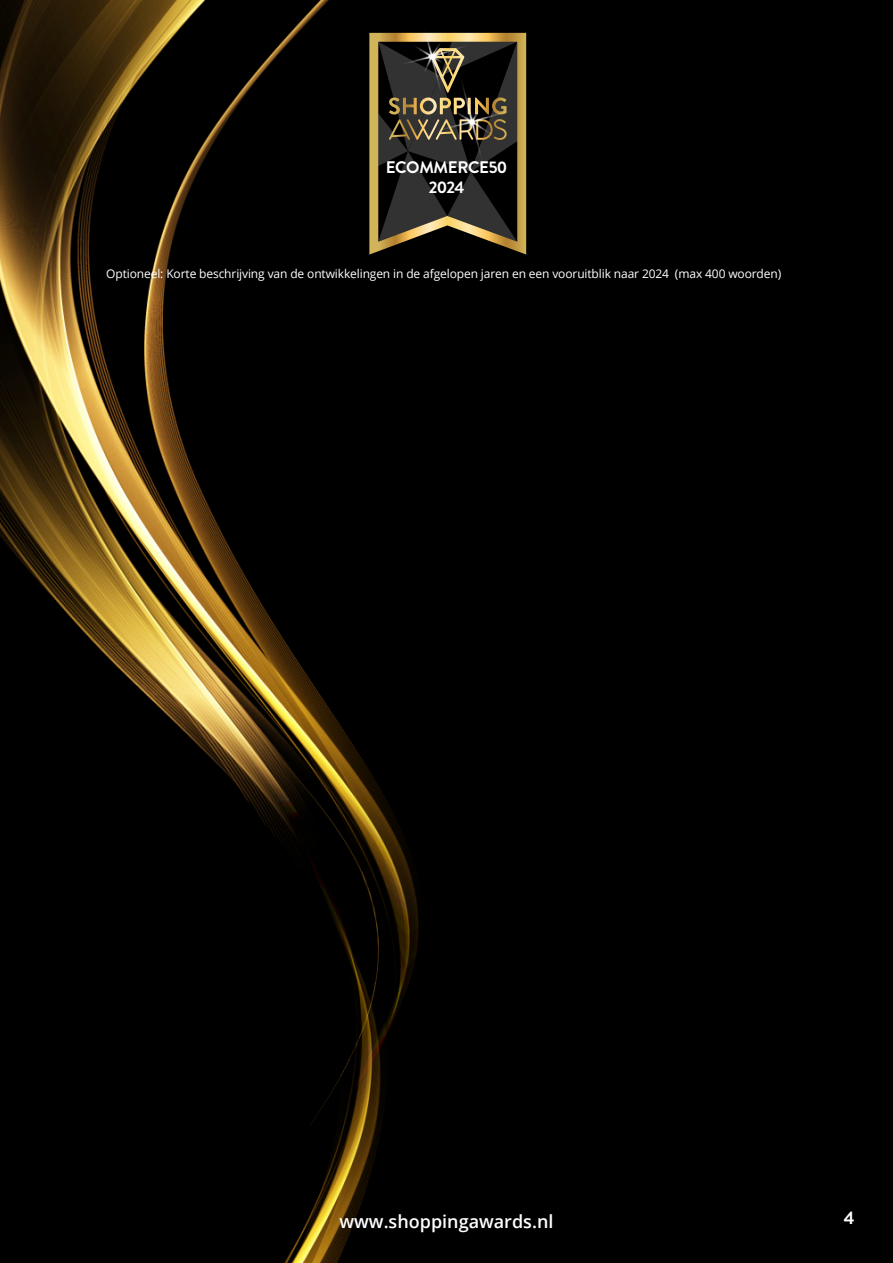
<style>
.page{position:relative;width:893px;height:1263px;background:#000}
.page>*{position:absolute;margin:0;border:0;box-sizing:border-box;transform-origin:0 0}
.t1{font:600 18px "Open Sans";color:#fff}
.t2{font:700 18px "Brandon Grotesque";color:#fff}
.t3{font:700 16.8px "Brandon Grotesque";letter-spacing:-.025em;color:#fff}
.t4{font:12px "Open Sans";letter-spacing:-.01em;color:#fff}
</style>
<div class="page">
<img style="left:0;top:0;width:419px;height:1263px">
<div style="left:360px;top:30px;width:177px;height:241px;background:#000"></div>
<svg style="left:369px;top:33px;width:157px;height:222px"></svg>
<img style="left:387px;top:17px;width:96px;height:92px">
<img style="left:423px;top:63px;width:101px;height:112px">
<p class="t3" style="left:386px;top:155px;width:123px">ECOMMERCE50</p>
<p class="t3" style="left:429px;top:176px;width:37px">2024</p>
<p class="t4" style="left:106px;top:266px;width:676px">Optioneel: Korte beschrijving van de ontwikkelingen in de afgelopen jaren en een vooruitblik naar 2024 (max 400 woorden)</p>
<p class="t1" style="left:340px;top:1209px;width:215px">www.shoppingawards.nl</p>
<p class="t2" style="left:844px;top:1205px;width:12px">4</p>
</div>
